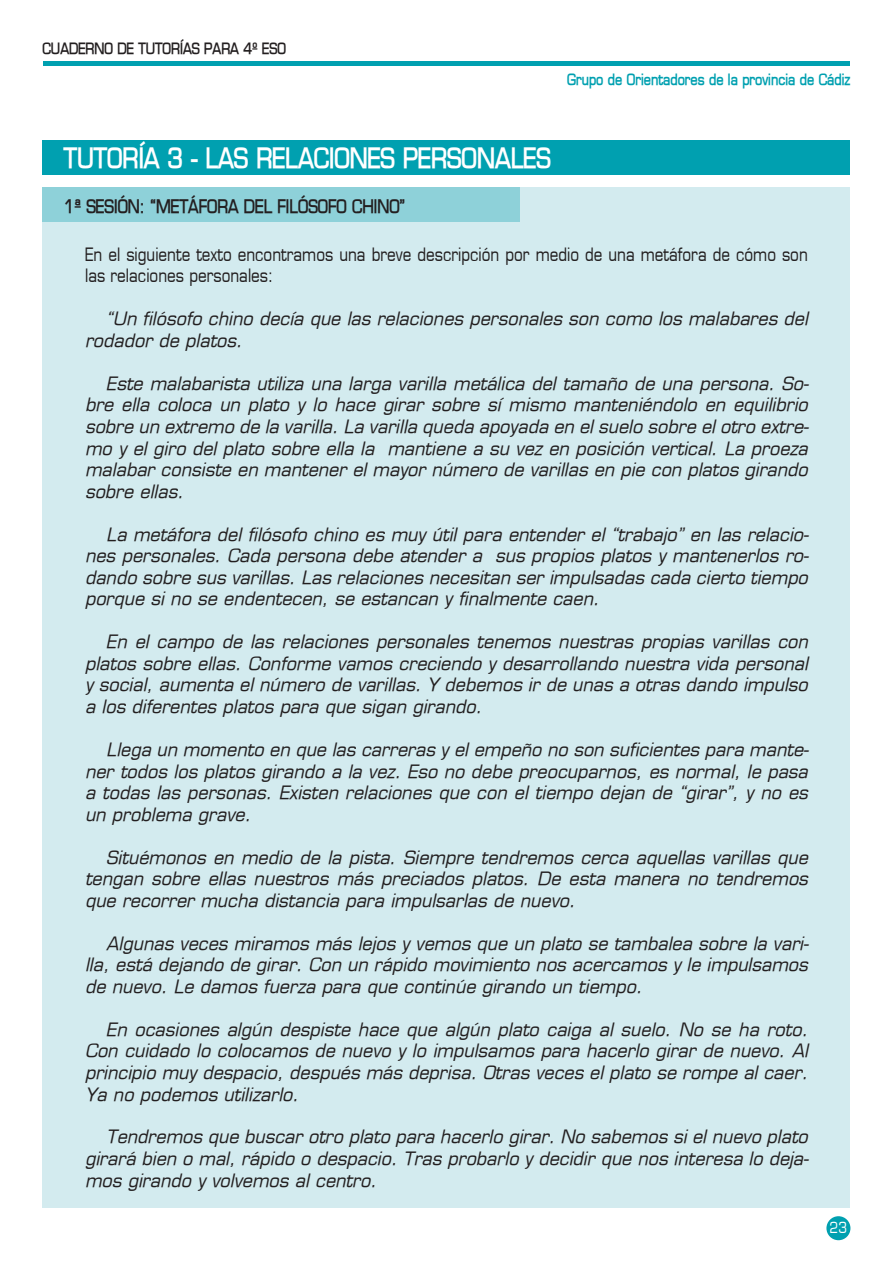
<style>
.page{position:relative;width:893px;height:1263px;background:#fff}
.page>*{position:absolute;margin:0;border:0;box-sizing:border-box;transform-origin:0 0}
.TEXTO{font:700 27px "Eurasia";color:#fff}
.TEXTO-2{font:italic 18px/21.6px "Eurasia";color:#231f20;text-align:justify}
.TEXTO-3{font:18px/21.6px "Eurasia Normal";color:#231f20}
.TEXTO-4{font:700 18px "Eurasia";color:#231f20}
.t1{font:700 15px "Eurasia";color:#00a0b0}
.t2{font:700 15px "Eurasia";color:#231f20}
.t3{font:15px "Eurasia Normal";color:#fff}
</style>
<div class="page">
<div style="left:826px;top:1216px;width:24px;height:24px;background:#00a0b0;border-radius:50%"></div>
<hr style="left:43px;top:61px;width:807px;height:4px;background:#00a0b0">
<div style="left:43px;top:187px;width:807px;height:1021px;background:#d3ebef"></div>
<div style="left:43px;top:140px;width:807px;height:34px;background:#00a0b0"></div>
<div style="left:43px;top:187px;width:477px;height:34px;background:#8ed1d9"></div>
<p class="t2" style="left:43px;top:38px;width:245px">CUADERNO DE TUTORÍAS PARA 4º ESO</p>
<p class="t1" style="left:567px;top:69px;width:285px">Grupo de Orientadores de la provincia de Cádiz</p>
<p class="TEXTO" style="left:64px;top:140px;width:489px">TUTORÍA 3 - LAS RELACIONES PERSONALES</p>
<p class="TEXTO-4" style="left:64px;top:195px;width:343px">1ª SESIÓN: “METÁFORA DEL FILÓSOFO CHINO”</p>
<p class="TEXTO-3" style="left:85px;top:243px;width:724px">En el siguiente texto encontramos una breve descripción por medio de una metáfora de cómo son las relaciones personales:</p>
<p class="TEXTO-2" style="left:85px;top:307px;width:724px;text-indent:21px">“Un filósofo chino decía que las relaciones personales son como los malabares del rodador de platos.</p>
<p class="TEXTO-2" style="left:85px;top:372px;width:725px;text-indent:21px">Este malabarista utiliza una larga varilla metálica del tamaño de una persona. So&shy;bre ella coloca un plato y lo hace girar sobre sí mismo manteniéndolo en equilibrio sobre un extremo de la varilla. La varilla queda apoyada en el suelo sobre el otro extre&shy;mo y el giro del plato sobre ella la mantiene a su vez en posición vertical. La proeza malabar consiste en mantener el mayor número de varillas en pie con platos girando sobre ellas.</p>
<p class="TEXTO-2" style="left:85px;top:523px;width:725px;text-indent:21px">La metáfora del filósofo chino es muy útil para entender el “trabajo” en las relacio&shy;nes personales. Cada persona debe atender a sus propios platos y mantenerlos ro&shy;dando sobre sus varillas. Las relaciones necesitan ser impulsadas cada cierto tiempo porque si no se endentecen, se estancan y finalmente caen.</p>
<p class="TEXTO-2" style="left:85px;top:630px;width:724px;text-indent:21px">En el campo de las relaciones personales tenemos nuestras propias varillas con platos sobre ellas. Conforme vamos creciendo y desarrollando nuestra vida personal y social, aumenta el número de varillas. Y debemos ir de unas a otras dando impulso a los diferentes platos para que sigan girando.</p>
<p class="TEXTO-2" style="left:85px;top:738px;width:725px;text-indent:21px">Llega un momento en que las carreras y el empeño no son suficientes para mante&shy;ner todos los platos girando a la vez. Eso no debe preocuparnos, es normal, le pasa a todas las personas. Existen relaciones que con el tiempo dejan de “girar”, y no es un problema grave.</p>
<p class="TEXTO-2" style="left:85px;top:846px;width:724px;text-indent:21px">Situémonos en medio de la pista. Siempre tendremos cerca aquellas varillas que tengan sobre ellas nuestros más preciados platos. De esta manera no tendremos que recorrer mucha distancia para impulsarlas de nuevo.</p>
<p class="TEXTO-2" style="left:85px;top:932px;width:725px;text-indent:21px">Algunas veces miramos más lejos y vemos que un plato se tambalea sobre la vari&shy;lla, está dejando de girar. Con un rápido movimiento nos acercamos y le impulsamos de nuevo. Le damos fuerza para que continúe girando un tiempo.</p>
<p class="TEXTO-2" style="left:85px;top:1018px;width:724px;text-indent:21px">En ocasiones algún despiste hace que algún plato caiga al suelo. No se ha roto.<br>Con cuidado lo colocamos de nuevo y lo impulsamos para hacerlo girar de nuevo. Al principio muy despacio, después más deprisa. Otras veces el plato se rompe al caer.<br>Ya no podemos utilizarlo.</p>
<p class="TEXTO-2" style="left:85px;top:1125px;width:725px;text-indent:21px">Tendremos que buscar otro plato para hacerlo girar. No sabemos si el nuevo plato girará bien o mal, rápido o despacio. Tras probarlo y decidir que nos interesa lo deja&shy;mos girando y volvemos al centro.</p>
<p class="t3" style="left:829px;top:1217px;width:19px">23</p>
</div>
